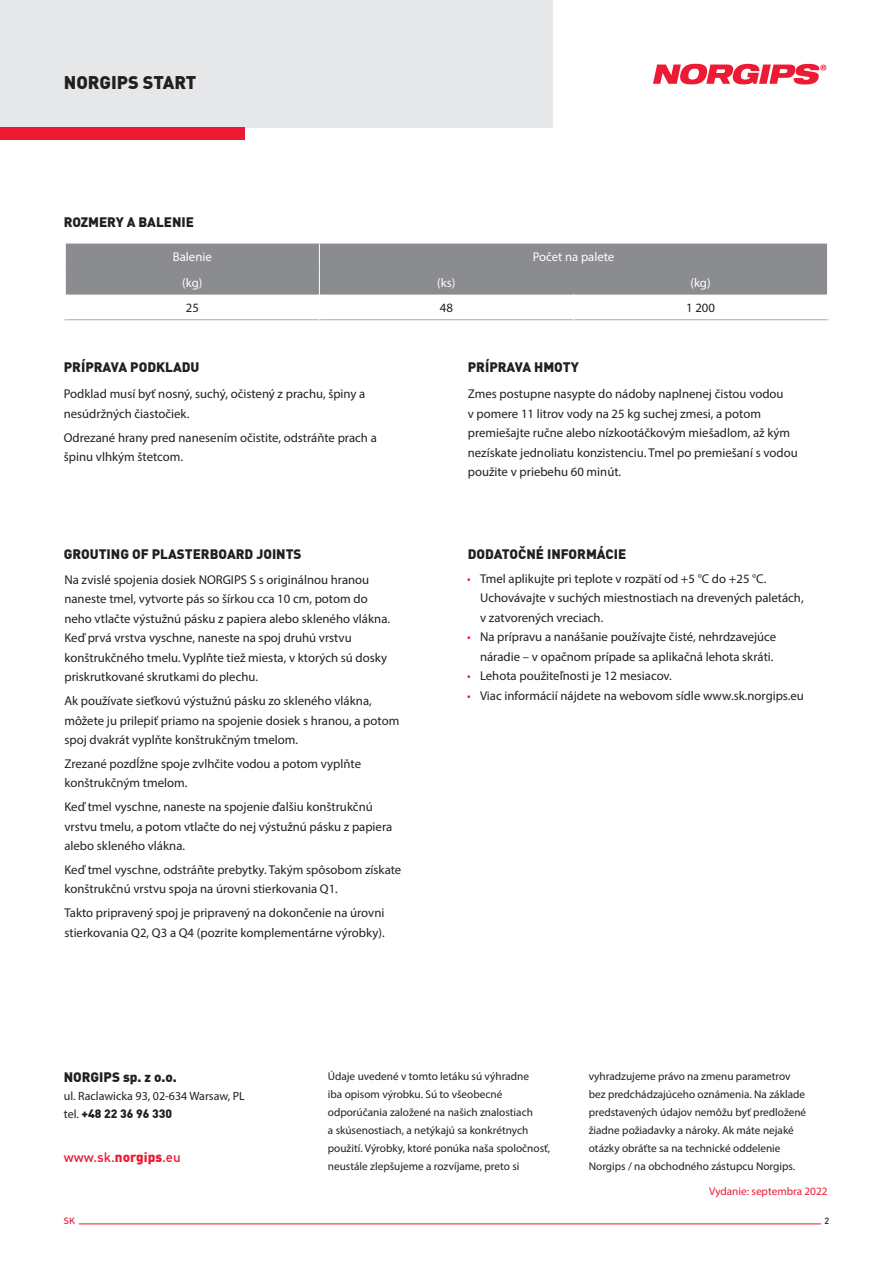
<style>
.page{position:relative;width:893px;height:1263px;background:#fff}
.page>*{position:absolute;margin:0;border:0;box-sizing:border-box;transform-origin:0 0}
.t1{font:900 18px "DIN Offc Pro";color:#231f20}
.header_2{font:900 13.5px "DIN Offc Pro";color:#231f20}
.t2{font:500 13.5px "DINOT";color:#ed1a33}
.txt{font:12.75px/19.5px "Myriad Pro";color:#231f20}
.t3{font:12.75px "Myriad Pro";color:#fff}
.t4{font:12px "Myriad Pro";color:#231f20}
.t5{font:900 12px "DIN Offc Pro";color:#231f20}
.txt-2{font:11.25px/18px "Myriad Pro";color:#231f20}
.txt-3{font:11.25px "Myriad Pro";color:#ed1a33}
.t6{font:500 9px "DIN Offc Pro";color:#ed1a33}
.t7{font:500 9px "DIN Offc Pro";color:#231f20}
.s1{color:#ed1a33}
.s2{font-family:"Myriad Pro";font-weight:400}
.s3{font-weight:900}
</style>
<div class="page">
<div style="left:0;top:1px;width:553px;height:127px;background:#e6e7e9"></div>
<div style="left:0;top:128px;width:244px;height:12px;background:#ed1a33"></div>
<svg style="left:653px;top:64px;width:173px;height:20px"></svg>
<hr style="left:79px;top:1223px;width:742px;height:1px;background:#ed1a33">
<hr style="left:64px;top:319px;width:255px;height:1px;background:#a8a9ad">
<hr style="left:319px;top:319px;width:254px;height:1px;background:#a8a9ad">
<hr style="left:573px;top:319px;width:256px;height:1px;background:#a8a9ad">
<div style="left:65px;top:244px;width:763px;height:51px;background:#8a8c8f"></div>
<p class="t1" style="left:64px;top:68px;width:134px">NORGIPS START</p>
<p class="header_2" style="left:64px;top:211px;width:132px">ROZMERY A BALENIE</p>
<p class="t3" style="left:173px;top:249px;width:40px">Balenie</p>
<p class="t3" style="left:533px;top:249px;width:83px">Počet na palete</p>
<p class="t3" style="left:182px;top:275px;width:22px">(kg)</p>
<p class="t3" style="left:437px;top:275px;width:20px">(ks)</p>
<p class="t3" style="left:690px;top:275px;width:22px">(kg)</p>
<p class="txt" style="left:186px;top:298px;width:15px">25</p>
<p class="txt" style="left:440px;top:298px;width:15px">48</p>
<p class="txt" style="left:686px;top:298px;width:30px">1 200</p>
<p class="header_2" style="left:64px;top:356px;width:137px">PRÍPRAVA PODKLADU</p>
<p class="header_2" style="left:468px;top:356px;width:113px">PRÍPRAVA HMOTY</p>
<p class="txt" style="left:64px;top:384px;width:303px">Podklad musí byť nosný, suchý, očistený z prachu, špiny a nesúdržných čiastočiek.</p>
<p class="txt" style="left:64px;top:427px;width:315px">Odrezané hrany pred nanesením očistite, odstráňte prach a špinu vlhkým štetcom.</p>
<p class="txt" style="left:468px;top:384px;width:331px">Zmes postupne nasypte do nádoby naplnenej čistou vodou<br>v pomere 11 litrov vody na 25 kg suchej zmesi, a potom premiešajte ručne alebo nízkootáčkovým miešadlom, až kým nezískate jednoliatu konzistenciu. Tmel po premiešaní s vodou použite v priebehu 60 minút.</p>
<p class="header_2" style="left:64px;top:543px;width:239px">GROUTING OF PLASTERBOARD JOINTS</p>
<p class="header_2" style="left:468px;top:543px;width:160px">DODATOČNÉ INFORMÁCIE</p>
<p class="txt" style="left:64px;top:569px;width:327px">Na zvislé spojenia dosiek NORGIPS S s originálnou hranou naneste tmel, vytvorte pás so šírkou cca 10 cm, potom do neho vtlačte výstužnú pásku z papiera alebo skleného vlákna.<br>Keď prvá vrstva vyschne, naneste na spoj druhú vrstvu konštrukčného tmelu. Vyplňte tiež miesta, v ktorých sú dosky priskrutkované skrutkami do plechu.</p>
<p class="txt" style="left:64px;top:691px;width:336px">Ak používate sieťkovú výstužnú pásku zo skleného vlákna, môžete ju prilepiť priamo na spojenie dosiek s hranou, a potom spoj dvakrát vyplňte konštrukčným tmelom.</p>
<p class="txt" style="left:64px;top:753px;width:298px">Zrezané pozdĺžne spoje zvlhčite vodou a potom vyplňte konštrukčným tmelom.</p>
<p class="txt" style="left:64px;top:797px;width:329px">Keď tmel vyschne, naneste na spojenie ďalšiu konštrukčnú vrstvu tmelu, a potom vtlačte do nej výstužnú pásku z papiera alebo skleného vlákna.</p>
<p class="txt" style="left:64px;top:859px;width:338px">Keď tmel vyschne, odstráňte prebytky. Takým spôsobom získate konštrukčnú vrstvu spoja na úrovni stierkovania Q1.</p>
<p class="txt" style="left:64px;top:903px;width:322px">Takto pripravený spoj je pripravený na dokončenie na úrovni stierkovania Q2, Q3 a Q4 (pozrite komplementárne výrobky).</p>
<p class="txt" style="left:480px;top:569px;width:325px;text-indent:-13px"><span class="s1">•</span> Tmel aplikujte pri teplote v rozpätí od +5 °C do +25 °C.<br>Uchovávajte v suchých miestnostiach na drevených paletách, v zatvorených vreciach.</p>
<p class="txt" style="left:467px;top:627px;width:310px;text-align:right"><span class="s1">•</span> Na prípravu a nanášanie používajte čisté, nehrdzavejúce náradie – v opačnom prípade sa aplikačná lehota skráti.</p>
<p class="txt" style="left:467px;top:666px;width:206px"><span class="s1">•</span> Lehota použiteľnosti je 12 mesiacov.</p>
<p class="txt" style="left:467px;top:686px;width:338px"><span class="s1">•</span> Viac informácií nájdete na webovom sídle www.sk.norgips.eu</p>
<p class="header_2" style="left:64px;top:1066px;width:115px">NORGIPS sp. z o.o.</p>
<p class="t4" style="left:64px;top:1088px;width:183px">ul. Raclawicka 93, 02-634 Warsaw, PL</p>
<p class="t5" style="left:64px;top:1103px;width:110px"><span class="s2">tel.</span> +48 22 36 96 330</p>
<p class="t2" style="left:64px;top:1147px;width:119px">www.sk.<span class="s3">norgips</span>.eu</p>
<p class="txt-2" style="left:328px;top:1067px;width:224px">Údaje uvedené v tomto letáku sú výhradne<br>iba opisom výrobku. Sú to všeobecné odporúčania založené na našich znalostiach<br>a skúsenostiach, a netýkajú sa konkrétnych použití. Výrobky, ktoré ponúka naša spoločnosť, neustále zlepšujeme a rozvíjame, preto si</p>
<p class="txt-2" style="left:589px;top:1067px;width:219px">vyhradzujeme právo na zmenu parametrov bez predchádzajúceho oznámenia. Na základe predstavených údajov nemôžu byť predložené žiadne požiadavky a nároky. Ak máte nejaké otázky obráťte sa na technické oddelenie Norgips / na obchodného zástupcu Norgips.</p>
<p class="txt-3" style="left:709px;top:1185px;width:120px">Vydanie: septembra 2022</p>
<p class="t6" style="left:64px;top:1214px;width:13px">SK</p>
<p class="t7" style="left:824px;top:1214px;width:6px">2</p>
</div>
